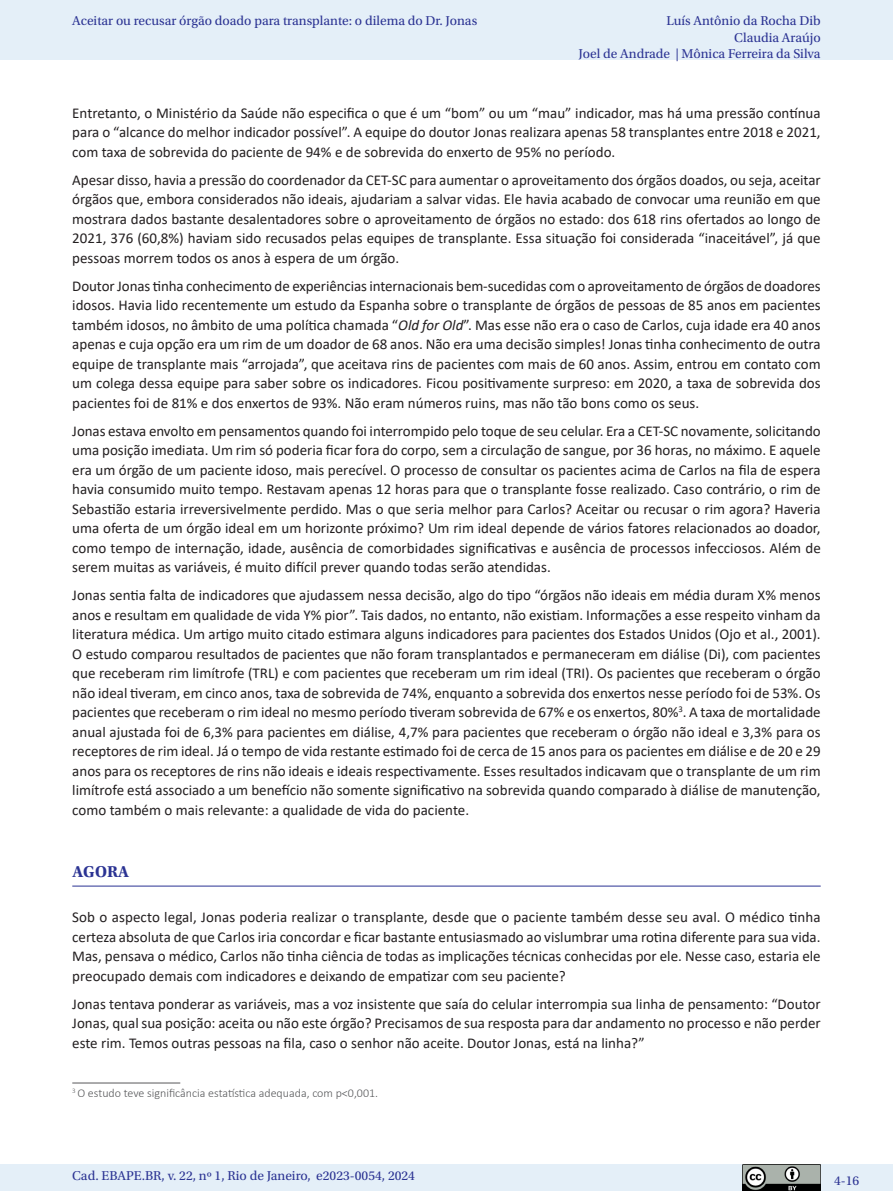
<style>
.page{position:relative;width:893px;height:1191px;background:#fff}
.page>*{position:absolute;margin:0;border:0;box-sizing:border-box;transform-origin:0 0}
._07_1_sub_1{font:700 16.5px "Utopia Std";letter-spacing:.01em;color:#2b3393}
._06_0_texto{font:15px/19.5px "Calibri";color:#231f20;text-align:justify}
.t1{font:13.5px/16.5px "Utopia Std";color:#2b3393;text-align:right}
._06_3_nota_de_rodape{font:300 12px "Calibri";color:#57585a}
.s1{font-style:italic}
</style>
<div class="page">
<div style="left:0;top:0;width:893px;height:60px;background:#e4eff8"></div>
<div style="left:0;top:1164px;width:893px;height:27px;background:#e4eff8"></div>
<img style="left:743px;top:1164px;width:78px;height:27px">
<hr style="left:72px;top:885px;width:749px;height:1px;background:#2b3393">
<hr style="left:72px;top:1082px;width:108px;height:1px;background:#57585a">
<p class="t1" style="left:72px;top:13px;width:406px">Aceitar ou recusar órgão doado para transplante: o dilema do Dr. Jonas</p>
<p class="t1" style="left:579px;top:13px;width:244px">Luís Antônio da Rocha Dib<br>Claudia Araújo<br>Joel de Andrade | Mônica Ferreira da Silva</p>
<p class="_06_0_texto" style="left:72px;top:102px;width:750px">Entretanto, o Ministério da Saúde não especifica o que é um “bom” ou um “mau” indicador, mas há uma pressão contínua para o “alcance do melhor indicador possível”. A equipe do doutor Jonas realizara apenas 58 transplantes entre 2018 e 2021, com taxa de sobrevida do paciente de 94% e de sobrevida do enxerto de 95% no período.</p>
<p class="_06_0_texto" style="left:72px;top:169px;width:750px">Apesar disso, havia a pressão do coordenador da CET-SC para aumentar o aproveitamento dos órgãos doados, ou seja, aceitar órgãos que, embora considerados não ideais, ajudariam a salvar vidas. Ele havia acabado de convocar uma reunião em que mostrara dados bastante desalentadores sobre o aproveitamento de órgãos no estado: dos 618 rins ofertados ao longo de 2021, 376 (60,8%) haviam sido recusados pelas equipes de transplante. Essa situação foi considerada “inaceitável”, já que pessoas morrem todos os anos à espera de um órgão.</p>
<p class="_06_0_texto" style="left:72px;top:275px;width:750px">Doutor Jonas tinha conhecimento de experiências internacionais bem-sucedidas com o aproveitamento de órgãos de doadores idosos. Havia lido recentemente um estudo da Espanha sobre o transplante de órgãos de pessoas de 85 anos em pacientes também idosos, no âmbito de uma política chamada “<span class="s1">Old for Old</span>”. Mas esse não era o caso de Carlos, cuja idade era 40 anos apenas e cuja opção era um rim de um doador de 68 anos. Não era uma decisão simples! Jonas tinha conhecimento de outra equipe de transplante mais “arrojada”, que aceitava rins de pacientes com mais de 60 anos. Assim, entrou em contato com um colega dessa equipe para saber sobre os indicadores. Ficou positivamente surpreso: em 2020, a taxa de sobrevida dos pacientes foi de 81% e dos enxertos de 93%. Não eram números ruins, mas não tão bons como os seus.</p>
<p class="_06_0_texto" style="left:72px;top:420px;width:750px">Jonas estava envolto em pensamentos quando foi interrompido pelo toque de seu celular. Era a CET-SC novamente, solicitando uma posição imediata. Um rim só poderia ficar fora do corpo, sem a circulação de sangue, por 36 horas, no máximo. E aquele era um órgão de um paciente idoso, mais perecível. O processo de consultar os pacientes acima de Carlos na fila de espera havia consumido muito tempo. Restavam apenas 12 horas para que o transplante fosse realizado. Caso contrário, o rim de Sebastião estaria irreversivelmente perdido. Mas o que seria melhor para Carlos? Aceitar ou recusar o rim agora? Haveria uma oferta de um órgão ideal em um horizonte próximo? Um rim ideal depende de vários fatores relacionados ao doador, como tempo de internação, idade, ausência de comorbidades significativas e ausência de processos infecciosos. Além de serem muitas as variáveis, é muito difícil prever quando todas serão atendidas.</p>
<p class="_06_0_texto" style="left:72px;top:585px;width:750px">Jonas sentia falta de indicadores que ajudassem nessa decisão, algo do tipo “órgãos não ideais em média duram X% menos anos e resultam em qualidade de vida Y% pior”. Tais dados, no entanto, não existiam. Informações a esse respeito vinham da literatura médica. Um artigo muito citado estimara alguns indicadores para pacientes dos Estados Unidos (Ojo et al., 2001).<br>O estudo comparou resultados de pacientes que não foram transplantados e permaneceram em diálise (Di), com pacientes que receberam rim limítrofe (TRL) e com pacientes que receberam um rim ideal (TRI). Os pacientes que receberam o órgão não ideal tiveram, em cinco anos, taxa de sobrevida de 74%, enquanto a sobrevida dos enxertos nesse período foi de 53%. Os pacientes que receberam o rim ideal no mesmo período tiveram sobrevida de 67% e os enxertos, 80%<sup>3</sup>. A taxa de mortalidade anual ajustada foi de 6,3% para pacientes em diálise, 4,7% para pacientes que receberam o órgão não ideal e 3,3% para os receptores de rim ideal. Já o tempo de vida restante estimado foi de cerca de 15 anos para os pacientes em diálise e de 20 e 29 anos para os receptores de rins não ideais e ideais respectivamente. Esses resultados indicavam que o transplante de um rim limítrofe está associado a um benefício não somente significativo na sobrevida quando comparado à diálise de manutenção, como também o mais relevante: a qualidade de vida do paciente.</p>
<p class="_07_1_sub_1" style="left:72px;top:862px;width:58px">AGORA</p>
<p class="_06_0_texto" style="left:72px;top:907px;width:750px">Sob o aspecto legal, Jonas poderia realizar o transplante, desde que o paciente também desse seu aval. O médico tinha certeza absoluta de que Carlos iria concordar e ficar bastante entusiasmado ao vislumbrar uma rotina diferente para sua vida.<br>Mas, pensava o médico, Carlos não tinha ciência de todas as implicações técnicas conhecidas por ele. Nesse caso, estaria ele preocupado demais com indicadores e deixando de empatizar com seu paciente?</p>
<p class="_06_0_texto" style="left:72px;top:993px;width:750px">Jonas tentava ponderar as variáveis, mas a voz insistente que saía do celular interrompia sua linha de pensamento: “Doutor Jonas, qual sua posição: aceita ou não este órgão? Precisamos de sua resposta para dar andamento no processo e não perder este rim. Temos outras pessoas na fila, caso o senhor não aceite. Doutor Jonas, está na linha?”</p>
<p class="_06_3_nota_de_rodape" style="left:72px;top:1086px;width:307px"><sup>3</sup> O estudo teve significância estatística adequada, com p&lt;0,001.</p>
<p class="t1" style="left:72px;top:1167px;width:344px">Cad. EBAPE.BR, v. 22, nº 1, Rio de Janeiro, e2023-0054, 2024</p>
<p class="t1" style="left:834px;top:1172px;width:27px">4-16</p>
</div>
